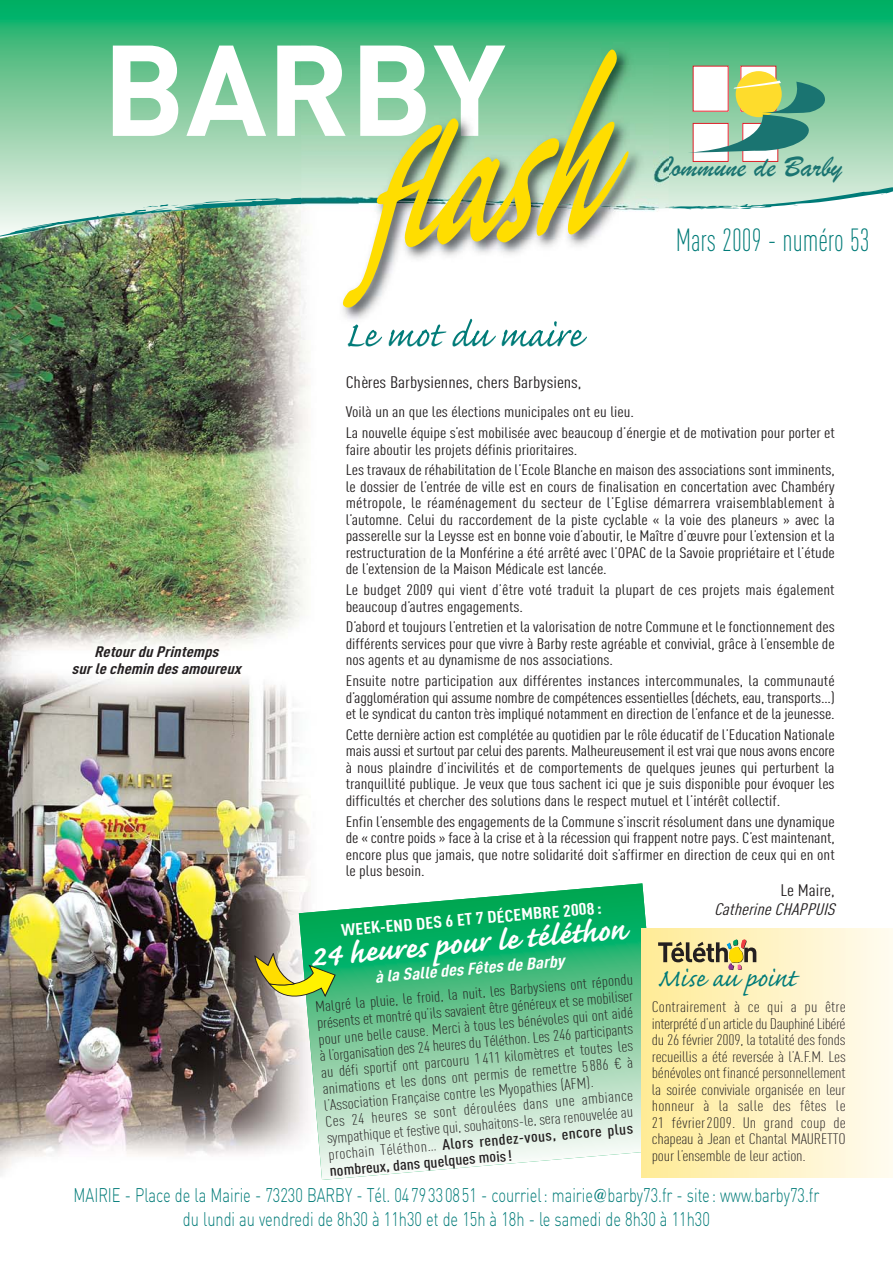
<style>
.page{position:relative;width:893px;height:1263px;background:#fff}
.page>*{position:absolute;margin:0;border:0;box-sizing:border-box;transform-origin:0 0}
.t1{font:700 126.9px "DIN";color:#fff}
.t2{font:45px "Caflisch Script";color:#007b78}
.t3{font:700 37.5px "Caflisch Script";color:#fff}
.t4{font:32.1px "Caflisch Script";color:#007b78}
.t5{font:300 31.65px "DIN Cond";color:#007b78;scale:.9 1}
.t6{font:30.15px "Brush Script";color:#1a7471}
.t7{font:300 19.5px/23.7px "DIN";color:#007b78;text-align:center;scale:.75 1}
.t8{font:16.5px "DIN Cond";color:#231f20;scale:1.2 1}
.t9{font:700 16.5px "DIN Cond";color:#fff;scale:1.2 1}
.t10{font:italic 700 16.5px "DIN Cond";color:#fff;scale:1.2 1}
.t11{font:italic 16.5px "DIN Cond";color:#231f20;scale:1.2 1}
.t12{font:15px/16.5px "DIN Cond";color:#231f20;text-align:justify;scale:1.2 1}
.t13{font:300 15px/16.5px "DIN Cond";letter-spacing:-.01em;color:#231f20;scale:1.2 1}
.t14{font:italic 700 15px/16.5px "DIN Cond";color:#231f20;text-align:center;scale:1.2 1}
.s1{font-weight:500}
.s2{font-family:"Times";font-weight:400}
</style>
<div class="page">
<img style="left:0;top:307px;width:586px;height:869px">
<svg style="left:0;top:0;width:893px;height:50px;background:#1bb46f"></svg>
<img style="left:301px;top:307px;width:286px;height:32px">
<div style="left:301px;top:42px;width:368px;height:8px;background:#47b97d"></div>
<img style="left:301px;top:46px;width:204px;height:4px">
<img style="left:348px;top:324px;width:116px;height:15px">
<img style="left:0;top:50px;width:893px;height:257px">
<svg style="left:299px;top:883px;width:348px;height:297px"></svg>
<svg style="left:250px;top:947px;width:87px;height:68px;background:#96b571"></svg>
<div style="left:641px;top:928px;width:252px;height:250px;background:linear-gradient(to right,#ffeb96,#fffbf0)"></div>
<svg style="left:658px;top:939px;width:98px;height:31px;background:#bfb07a"></svg>
<h1 class="t1" style="left:102px;top:46px;width:405px">BARBY</h1>
<h2 class="t2" style="left:345px;top:319px;width:238px">Le mot du maire</h2>
<h3 class="t6" style="left:654px;top:148px;width:190px">Commune de Barby</h3>
<h3 class="t5" style="left:676px;top:229px;width:217px">Mars 2009 - numéro 53</h3>
<p class="t14" style="left:72px;top:645px;width:145px">Retourdu Printemps<br>surle chemin des amoureux</p>
<p class="t8" style="left:346px;top:376px;width:198px">Chères Barbysiennes, chers Barbysiens,</p>
<p class="t12" style="left:346px;top:403px;width:409px;line-height:20.7px">Voilà un an que les élections municipales ont eu lieu.<br>La nouvelle équipe s’est mobilisée avec beaucoup d’énergie et de motivation pour porter et</p>
<p class="t12" style="left:346px;top:440px;width:409px;line-height:20.7px">faire aboutir les projets définis prioritaires.<br>Les travaux de réhabilitation de l’Ecole Blanche en maison des associations sont imminents,</p>
<p class="t12" style="left:346px;top:480px;width:409px">le dossier de l’entrée de ville est en cours de finalisation en concertation avec Chambéry métropole, le réaménagement du secteur de l’Eglise démarrera vraisemblablement à l’automne. Celui du raccordement de la piste cyclable « la voie des planeurs » avec la passerelle sur la Leysse est en bonne voie d’aboutir, le Maître d’œuvre pour l’extension et la restructuration de la Monférine a été arrêté avec l’OPAC de la Savoie propriétaire et l’étude de l’extension de la Maison Médicale est lancée.</p>
<p class="t12" style="left:346px;top:583px;width:409px">Le budget 2009 qui vient d’être voté traduit la plupart de ces projets mais également beaucoup d’autres engagements.</p>
<p class="t12" style="left:346px;top:620px;width:409px">D’abord et toujours l’entretien et la valorisation de notre Commune et le fonctionnement des différents services pour que vivre à Barby reste agréable et convivial, grâce à l’ensemble de nos agents et au dynamisme de nos associations.</p>
<p class="t12" style="left:346px;top:674px;width:409px">Ensuite notre participation aux différentes instances intercommunales, la communauté d’agglomération qui assume nombre de compétences essentielles (déchets, eau, transports…) et le syndicat du canton très impliqué notamment en direction de l’enfance et de la jeunesse.</p>
<p class="t12" style="left:346px;top:728px;width:409px">Cette dernière action est complétée au quotidien par le rôle éducatif de l’Education Nationale mais aussi et surtout par celui des parents. Malheureusement il est vrai que nous avons encore à nous plaindre d’incivilités et de comportements de quelques jeunes qui perturbent la tranquillité publique. Je veux que tous sachent ici que je suis disponible pour évoquer les difficultés et chercher des solutions dans le respect mutuel et l’intérêt collectif.</p>
<p class="t12" style="left:346px;top:814px;width:409px">Enfin l’ensemble des engagements de la Commune s’inscrit résolument dans une dynamique de « contre poids » face à la crise et à la récession qui frappent notre pays. C’est maintenant, encore plus que jamais, que notre solidarité doit s’affirmer en direction de ceux qui en ont le plus besoin.</p>
<p class="t8" style="left:780px;top:884px;width:47px">Le Maire,</p>
<p class="t11" style="left:714px;top:903px;width:105px">CatherineCHAPPUIS</p>
<p class="t9" style="left:341px;top:924px;width:219px;rotate:-5deg">WEEK-END DES 6 ET 7 DÉCEMBRE 2008:</p>
<h3 class="t3" style="left:309px;top:943px;width:318px;rotate:-5deg">24 heures pour le téléthon</h3>
<p class="t10" style="left:374px;top:971px;width:160px;rotate:-5deg">à la Salle des Fêtes de Barby</p>
<h3 class="t4" style="left:657px;top:966px;width:140px">Mise au point</h3>
<p class="t13" style="left:315px;top:1000px;width:267px;rotate:-5deg">Malgré la pluie, le froid, la nuit, les Barbysiens ont répondu présents et montré qu’ils savaient être généreux et se mobiliser pour une belle cause. Merci à tous les bénévoles qui ont aidé à l’organisation des 24 heures du Téléthon. Les 246 participants au défi sportif ont parcouru 1411 kilomètres et toutes les animations et les dons ont permis de remettre 5886 € à l’Association Française contre les Myopathies (AFM).<br>Ces 24 heures se sont déroulées dans une ambiance sympathique et festive qui, souhaitons-le, sera renouvelée au prochain Téléthon… <span class="s1">Alors rendez-vous, encore plus nombreux, dans quelques mois!</span></p>
<p class="t13" style="left:652px;top:1000px;width:163px;text-align:justify">Contrairement à ce qui a pu être interprété d’un article du Dauphiné Libéré du 26 février 2009, la totalité des fonds recueillis a été reversée à l’A.F.M. Les bénévoles ont financé personnellement la soirée conviviale organisée en leur honneur à la salle des fêtes le 21 février2009. Un grand coup de chapeau à Jean et Chantal MAURETTO pour l’ensemble de leur action.</p>
<h3 class="t7" style="left:74px;top:1186px;width:996px">MAIRIE - Place de la Mairie - 73230 BARBY - Tél. 04 79 33 08 51 - courriel : mairie<span class="s2">@</span>barby73.fr - site : www.barby73.fr du lundi au vendredi de 8h30 à 11h30 et de 15h à 18h - le samedi de 8h30 à 11h30</h3>
</div>
